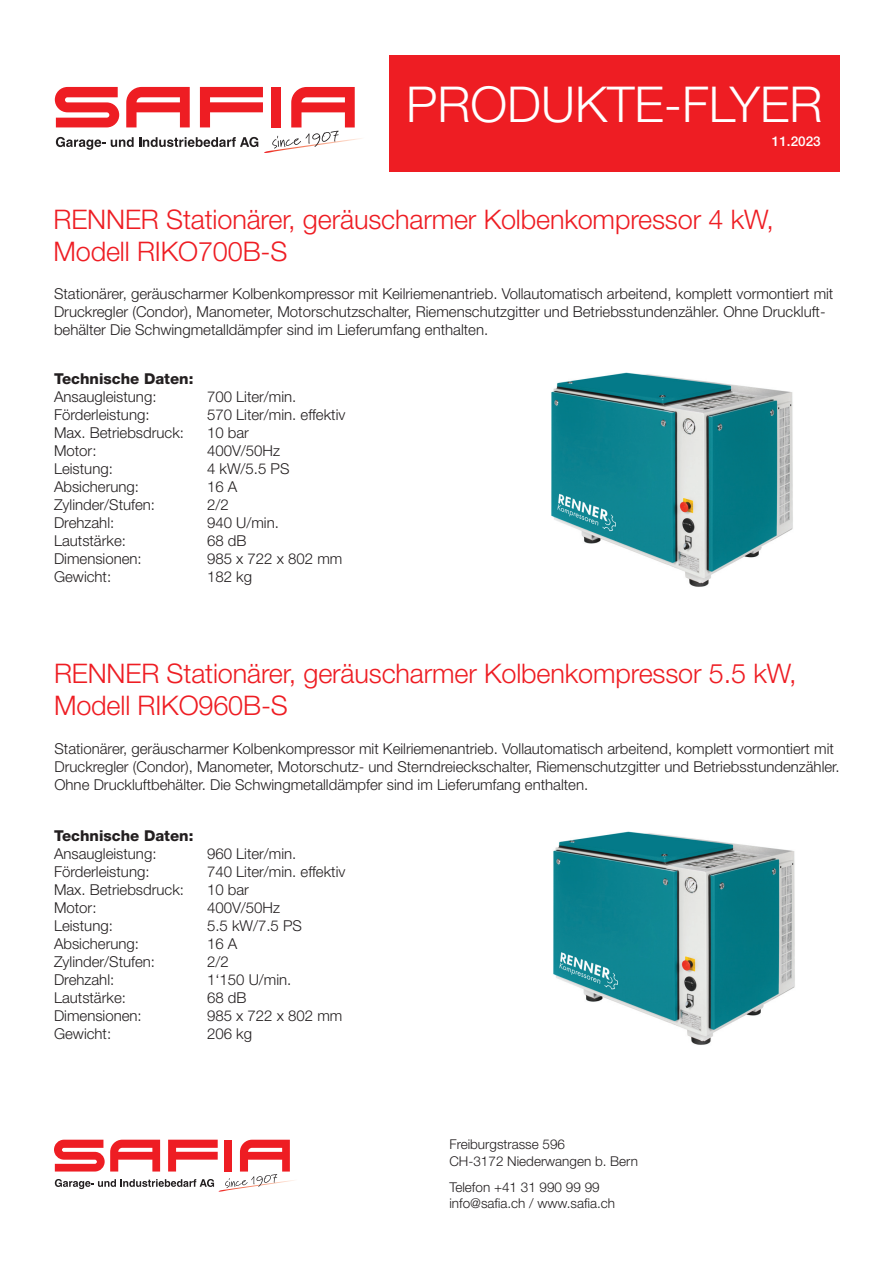
<style>
.page{position:relative;width:893px;height:1263px;background:#fff}
.page>*{position:absolute;margin:0;border:0;box-sizing:border-box;transform-origin:0 0}
.t1{font:300 49.5px "Helvetica Neue LT Std";color:#fff}
.t2{font:300 27px/32.4px "Helvetica Neue LT Std";letter-spacing:-.005em;color:#ee1d23}
.t3{font:300 15px/18px "Helvetica Neue LT Std";color:#231f20}
.t4{font:800 15px "Helvetica Neue LT Std";color:#231f20}
.t5{font:300 13.5px/16.2px "Helvetica Neue LT Std";color:#231f20}
.t6{font:500 13.5px "Helvetica Neue LT Std";color:#fff}
</style>
<div class="page">
<svg style="left:55px;top:87px;width:307px;height:66px"></svg>
<div style="left:389px;top:55px;width:451px;height:117px;background:#ee1d23"></div>
<svg style="left:54px;top:1140px;width:241px;height:51px"></svg>
<img style="left:551px;top:372px;width:242px;height:215px">
<img style="left:553px;top:831px;width:242px;height:214px">
<h1 class="t1" style="left:406px;top:74px;width:418px">PRODUKTE-FLYER</h1>
<p class="t6" style="left:772px;top:133px;width:50px">11.2023</p>
<h2 class="t2" style="left:54px;top:202px;width:722px">RENNER Stationärer, geräuscharmer Kolbenkompressor 4 kW,<br>Modell RIKO700B-S</h2>
<p class="t3" style="left:54px;top:284px;width:781px">Stationärer, geräuscharmer Kolbenkompressor mit Keilriemenantrieb. Vollautomatisch arbeitend, komplett vormontiert mit<br>Druckregler (Condor), Manometer, Motorschutzschalter, Riemenschutzgitter und Betriebsstundenzähler. Ohne Druckluft&shy;behälter Die Schwingmetalldämpfer sind im Lieferumfang enthalten.</p>
<p class="t4" style="left:54px;top:370px;width:141px">Technische Daten:</p>
<p class="t3" style="left:54px;top:387px;width:104px">Ansaugleistung:</p>
<p class="t3" style="left:207px;top:387px;width:91px">700 Liter/min.</p>
<p class="t3" style="left:54px;top:405px;width:97px">Förderleistung:</p>
<p class="t3" style="left:207px;top:405px;width:140px">570 Liter/min. effektiv</p>
<p class="t3" style="left:54px;top:423px;width:132px">Max. Betriebsdruck:</p>
<p class="t3" style="left:207px;top:423px;width:43px">10 bar</p>
<p class="t3" style="left:54px;top:441px;width:44px">Motor:</p>
<p class="t3" style="left:207px;top:441px;width:75px">400V/50Hz</p>
<p class="t3" style="left:54px;top:459px;width:60px">Leistung:</p>
<p class="t3" style="left:207px;top:459px;width:84px">4 kW/5.5 PS</p>
<p class="t3" style="left:54px;top:477px;width:87px">Absicherung:</p>
<p class="t3" style="left:207px;top:477px;width:32px">16 A</p>
<p class="t3" style="left:54px;top:495px;width:103px">Zylinder/Stufen:</p>
<p class="t3" style="left:207px;top:495px;width:23px">2/2</p>
<p class="t3" style="left:54px;top:513px;width:62px">Drehzahl:</p>
<p class="t3" style="left:207px;top:513px;width:73px">940 U/min.</p>
<p class="t3" style="left:54px;top:531px;width:73px">Lautstärke:</p>
<p class="t3" style="left:207px;top:531px;width:41px">68 dB</p>
<p class="t3" style="left:54px;top:549px;width:89px">Dimensionen:</p>
<p class="t3" style="left:207px;top:549px;width:137px">985 x 722 x 802 mm</p>
<p class="t3" style="left:54px;top:567px;width:59px">Gewicht:</p>
<p class="t3" style="left:207px;top:567px;width:47px">182 kg</p>
<h2 class="t2" style="left:54px;top:656px;width:744px">RENNER Stationärer, geräuscharmer Kolbenkompressor 5.5 kW,<br>Modell RIKO960B-S</h2>
<p class="t3" style="left:54px;top:739px;width:787px">Stationärer, geräuscharmer Kolbenkompressor mit Keilriemenantrieb. Vollautomatisch arbeitend, komplett vormontiert mit<br>Druckregler (Condor), Manometer, Motorschutz- und Sterndreieckschalter, Riemenschutzgitter und Betriebsstundenzähler.<br>Ohne Druckluftbehälter. Die Schwingmetalldämpfer sind im Lieferumfang enthalten.</p>
<p class="t4" style="left:54px;top:827px;width:141px">Technische Daten:</p>
<p class="t3" style="left:54px;top:844px;width:104px">Ansaugleistung:</p>
<p class="t3" style="left:207px;top:844px;width:91px">960 Liter/min.</p>
<p class="t3" style="left:54px;top:862px;width:97px">Förderleistung:</p>
<p class="t3" style="left:207px;top:862px;width:140px">740 Liter/min. effektiv</p>
<p class="t3" style="left:54px;top:880px;width:132px">Max. Betriebsdruck:</p>
<p class="t3" style="left:207px;top:880px;width:43px">10 bar</p>
<p class="t3" style="left:54px;top:898px;width:44px">Motor:</p>
<p class="t3" style="left:207px;top:898px;width:75px">400V/50Hz</p>
<p class="t3" style="left:54px;top:916px;width:60px">Leistung:</p>
<p class="t3" style="left:207px;top:916px;width:97px">5.5 kW/7.5 PS</p>
<p class="t3" style="left:54px;top:934px;width:87px">Absicherung:</p>
<p class="t3" style="left:207px;top:934px;width:32px">16 A</p>
<p class="t3" style="left:54px;top:952px;width:103px">Zylinder/Stufen:</p>
<p class="t3" style="left:207px;top:952px;width:23px">2/2</p>
<p class="t3" style="left:54px;top:970px;width:62px">Drehzahl:</p>
<p class="t3" style="left:207px;top:970px;width:86px">1‘150 U/min.</p>
<p class="t3" style="left:54px;top:988px;width:73px">Lautstärke:</p>
<p class="t3" style="left:207px;top:988px;width:41px">68 dB</p>
<p class="t3" style="left:54px;top:1006px;width:89px">Dimensionen:</p>
<p class="t3" style="left:207px;top:1006px;width:137px">985 x 722 x 802 mm</p>
<p class="t3" style="left:54px;top:1024px;width:59px">Gewicht:</p>
<p class="t3" style="left:207px;top:1024px;width:47px">206 kg</p>
<p class="t5" style="left:449px;top:1136px;width:190px">Freiburgstrasse 596<br>CH-3172 Niederwangen b. Bern</p>
<p class="t5" style="left:449px;top:1179px;width:167px">Telefon +41 31 990 99 99 info@safia.ch / www.safia.ch</p>
</div>
